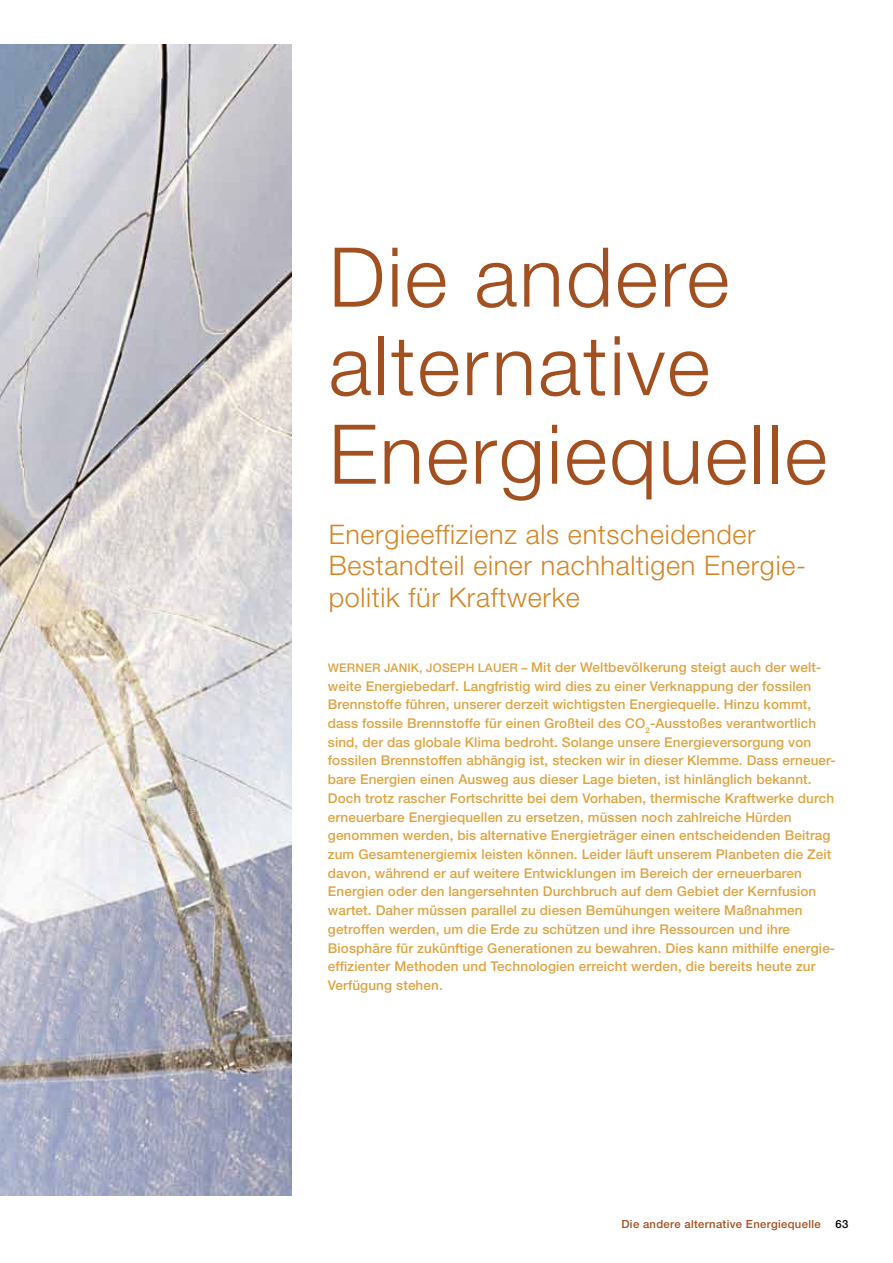
<style>
.page{position:relative;width:893px;height:1263px;background:#fff}
.page>*{position:absolute;margin:0;border:0;box-sizing:border-box;transform-origin:0 0}
.t1{font:300 82.5px/88.5px "Helvetica Neue";letter-spacing:.025em;color:#a2501f}
.t2{font:300 27px/31.5px "Helvetica Neue";letter-spacing:.025em;color:#d48625}
.t3{font:500 13.5px/18.8px "Helvetica Neue";letter-spacing:.01em;color:#dea442}
.t4{font:500 12px "Helvetica Neue";letter-spacing:.01em;color:#dea442}
.t5{font:500 11.25px "Helvetica Neue";letter-spacing:.03em;color:#a2501f}
.t6{font:500 11.25px "Helvetica Neue";color:#000}
.s1{font-size:12px}
</style>
<div class="page">
<img style="left:0;top:45px;width:291px;height:1151px">
<h1 class="t1" style="left:329px;top:231px;width:500px">Die andere alternative<br>Energiequelle</h1>
<h2 class="t2" style="left:329px;top:517px;width:479px">Energieeffizienz als entscheidender<br>Bestandteil einer nachhaltigen Energie&shy;politik für Kraftwerke</h2>
<p class="t3" style="left:328px;top:658px;width:509px;text-indent:194px"><span class="s1">–</span> Mit der Weltbevölkerung steigt auch der welt&shy;weite Energiebedarf. Langfristig wird dies zu einer Verknappung der fossilen Brennstoffe führen, unserer derzeit wichtigsten Energiequelle. Hinzu kommt, dass fossile Brennstoffe für einen Großteil des CO<sub>2</sub>-Ausstoßes verantwortlich sind, der das globale Klima bedroht. Solange unsere Energieversorgung von fossilen Brennstoffen abhängig ist, stecken wir in dieser Klemme. Dass erneuer&shy;bare Energien einen Ausweg aus dieser Lage bieten, ist hinlänglich bekannt.<br>Doch trotz rascher Fortschritte bei dem Vorhaben, thermische Kraftwerke durch erneuerbare Energiequellen zu ersetzen, müssen noch zahlreiche Hürden genommen werden, bis alternative Energieträger einen entscheidenden Beitrag zum Gesamtenergiemix leisten können. Leider läuft unserem Planbeten die Zeit davon, während er auf weitere Entwicklungen im Bereich der erneuerbaren Energien oder den langersehnten Durchbruch auf dem Gebiet der Kernfusion wartet. Daher müssen parallel zu diesen Bemühungen weitere Maßnahmen getroffen werden, um die Erde zu schützen und ihre Ressourcen und ihre Biosphäre für zukünftige Generationen zu bewahren. Dies kann mithilfe energie&shy;effizienter Methoden und Technologien erreicht werden, die bereits heute zur Verfügung stehen.</p>
<p class="t4" style="left:328px;top:660px;width:21px">Werner</p>
<p class="t4" style="left:384px;top:660px;width:15px">Janik</p>
<p class="t4" style="left:419px;top:660px;width:23px">, Joseph</p>
<p class="t4" style="left:478px;top:660px;width:17px">Lauer</p>
<p class="t5" style="left:621px;top:1217px;width:201px">Die andere alternative Energiequelle</p>
<p class="t6" style="left:835px;top:1217px;width:14px">63</p>
</div>
